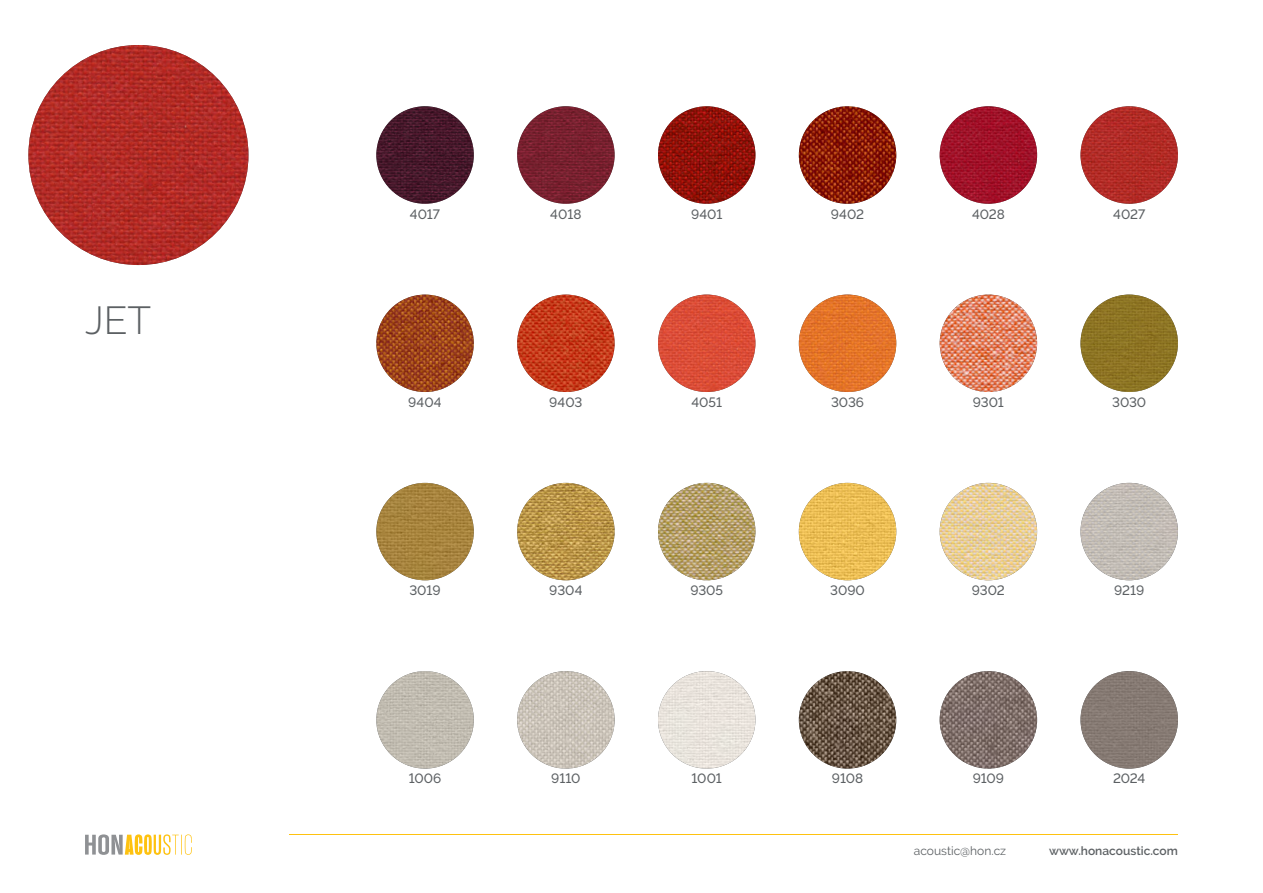
<style>
.page{position:relative;width:1263px;height:893px;background:#fff}
.page>*{position:absolute;margin:0;border:0;box-sizing:border-box;transform-origin:0 0}
.Nadpis_barvy{font:300 39px "Raleway";color:#5c6063}
.označení_barvy{font:500 13.5px "Raleway";letter-spacing:-.005em;color:#5c6063}
.t1{font:600 12px "Raleway";color:#5c6063}
.t2{font:12px "Raleway";color:#5c6063}
</style>
<div class="page">
<svg style="left:85px;top:834px;width:107px;height:21px"></svg>
<hr style="left:289px;top:834px;width:889px;height:1px;background:#fec210">
<img style="left:517px;top:106px;width:98px;height:98px;border-radius:49px">
<img style="left:658px;top:106px;width:97px;height:98px;border-radius:49px">
<img style="left:799px;top:106px;width:97px;height:98px;border-radius:49px">
<img style="left:940px;top:106px;width:97px;height:98px;border-radius:49px">
<img style="left:376px;top:106px;width:98px;height:98px;border-radius:49px">
<img style="left:1080px;top:106px;width:98px;height:98px;border-radius:49px">
<img style="left:28px;top:45px;width:220px;height:220px;border-radius:110px">
<img style="left:376px;top:671px;width:98px;height:98px;border-radius:49px">
<img style="left:658px;top:671px;width:97px;height:98px;border-radius:49px">
<img style="left:940px;top:671px;width:97px;height:98px;border-radius:49px">
<img style="left:799px;top:671px;width:97px;height:98px;border-radius:49px">
<img style="left:1080px;top:671px;width:98px;height:98px;border-radius:49px">
<img style="left:517px;top:671px;width:98px;height:98px;border-radius:49px">
<img style="left:940px;top:483px;width:97px;height:97px;border-radius:49px">
<img style="left:1080px;top:483px;width:98px;height:97px;border-radius:49px">
<img style="left:799px;top:483px;width:97px;height:97px;border-radius:49px">
<img style="left:376px;top:483px;width:98px;height:97px;border-radius:49px">
<img style="left:517px;top:483px;width:98px;height:97px;border-radius:49px">
<img style="left:658px;top:483px;width:97px;height:97px;border-radius:49px">
<img style="left:376px;top:295px;width:98px;height:97px;border-radius:49px">
<img style="left:799px;top:295px;width:97px;height:97px;border-radius:49px">
<img style="left:940px;top:295px;width:97px;height:97px;border-radius:49px">
<img style="left:517px;top:295px;width:98px;height:97px;border-radius:49px">
<img style="left:658px;top:295px;width:97px;height:97px;border-radius:49px">
<img style="left:1080px;top:295px;width:98px;height:97px;border-radius:49px">
<p class="Nadpis_barvy" style="left:85px;top:297px;width:68px">JET</p>
<p class="označení_barvy" style="left:410px;top:206px;width:32px">4017</p>
<p class="označení_barvy" style="left:550px;top:206px;width:33px">4018</p>
<p class="označení_barvy" style="left:691px;top:206px;width:33px">9401</p>
<p class="označení_barvy" style="left:831px;top:206px;width:35px">9402</p>
<p class="označení_barvy" style="left:972px;top:206px;width:34px">4028</p>
<p class="označení_barvy" style="left:1113px;top:206px;width:34px">4027</p>
<p class="označení_barvy" style="left:408px;top:394px;width:35px">9404</p>
<p class="označení_barvy" style="left:549px;top:394px;width:35px">9403</p>
<p class="označení_barvy" style="left:691px;top:394px;width:32px">4051</p>
<p class="označení_barvy" style="left:831px;top:394px;width:35px">3036</p>
<p class="označení_barvy" style="left:973px;top:394px;width:32px">9301</p>
<p class="označení_barvy" style="left:1112px;top:394px;width:36px">3030</p>
<p class="označení_barvy" style="left:409px;top:583px;width:33px">3019</p>
<p class="označení_barvy" style="left:549px;top:583px;width:35px">9304</p>
<p class="označení_barvy" style="left:690px;top:583px;width:34px">9305</p>
<p class="označení_barvy" style="left:830px;top:583px;width:36px">3090</p>
<p class="označení_barvy" style="left:972px;top:583px;width:34px">9302</p>
<p class="označení_barvy" style="left:1114px;top:583px;width:32px">9219</p>
<p class="označení_barvy" style="left:409px;top:771px;width:34px">1006</p>
<p class="označení_barvy" style="left:551px;top:771px;width:31px">9110</p>
<p class="označení_barvy" style="left:692px;top:771px;width:32px">1001</p>
<p class="označení_barvy" style="left:832px;top:771px;width:33px">9108</p>
<p class="označení_barvy" style="left:973px;top:771px;width:33px">9109</p>
<p class="označení_barvy" style="left:1113px;top:771px;width:34px">2024</p>
<p class="t2" style="left:914px;top:844px;width:94px">acoustic@hon.cz</p>
<p class="t1" style="left:1049px;top:844px;width:130px">www.honacoustic.com</p>
</div>
